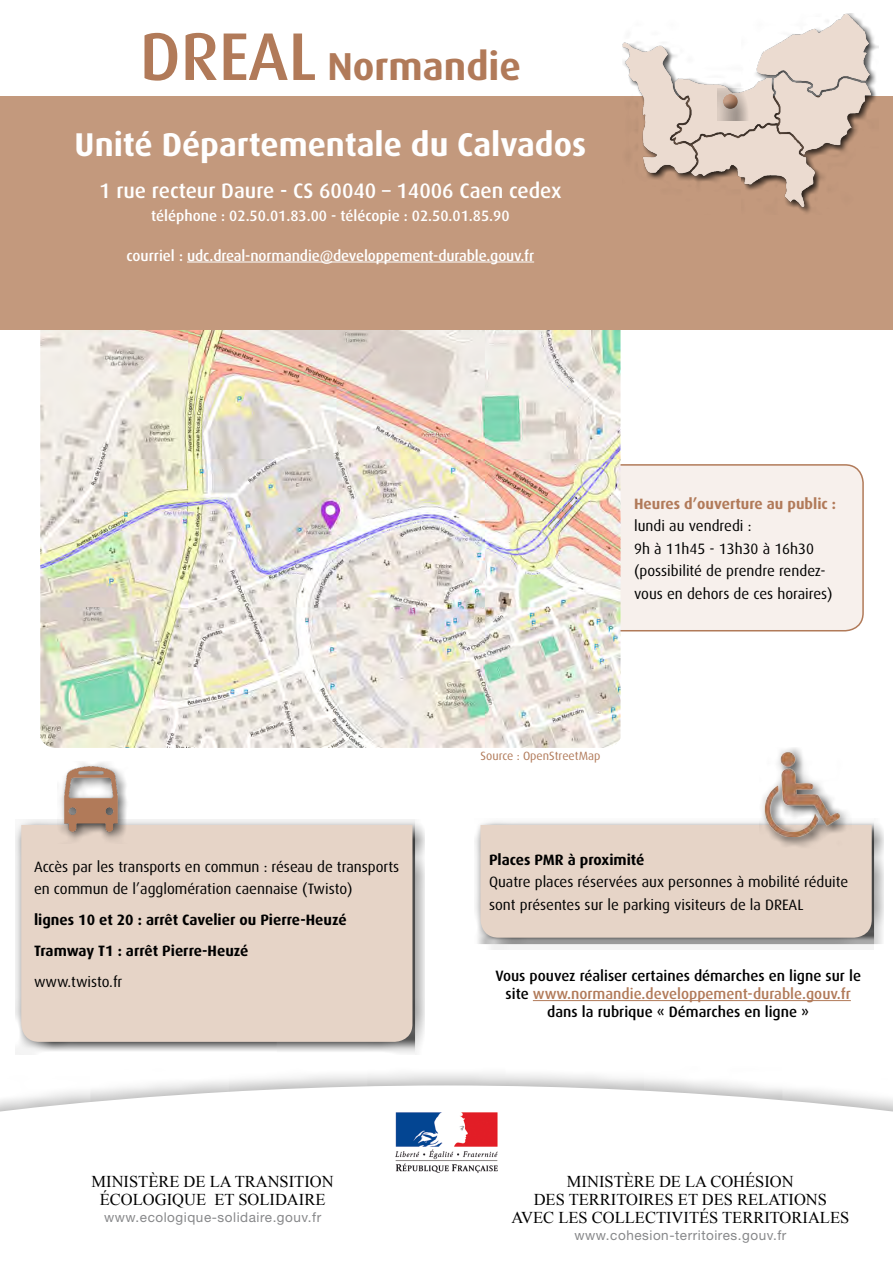
<style>
.page{position:relative;width:893px;height:1263px;background:#fff}
.page>*{position:absolute;margin:0;border:0;box-sizing:border-box;transform-origin:0 0}
.t1{font:700 39px "Dax OT";color:#b17a59}
.t2{font:700 33px "Dax OT";color:#fff}
.t3{font:500 21px "Dax OT";color:#fff}
.t4{font:16.5px/18px "Times New Roman";color:#000;text-align:center}
.t5{font:15px/22.5px "Dax OT";color:#000}
.t6{font:500 15px/18px "Dax OT";color:#000;text-align:center}
.t7{font:500 15px "Dax OT";letter-spacing:-.01em;color:#fff}
.t8{font:700 15px "Dax OT";color:#000}
.t9{font:13.5px "Helvetica Neue LT Std";letter-spacing:.04em;color:#87888a}
.t10{font:12px "Dax OT";color:#b17a59}
.s1{font-weight:500;font-size:67.5px}
.s2{font-weight:700;color:#b17a59}
.s3{color:#b17a59}
</style>
<div class="page">
<div style="left:620px;top:463px;width:244px;height:169px;background:#f7f0ec"></div>
<div style="left:474px;top:819px;width:410px;height:131px;background:#000;opacity:.75"></div>
<div style="left:480px;top:825px;width:392px;height:113px;background:#e6d4c7"></div>
<img style="left:40px;top:330px;width:580px;height:418px">
<div style="left:0;top:96px;width:893px;height:234px;background:#c3997d"></div>
<div style="left:0;top:1066px;width:893px;height:197px;background:#000;opacity:.3"></div>
<svg style="left:0;top:1085px;width:893px;height:178px"></svg>
<img style="left:386px;top:1101px;width:120px;height:82px">
<img style="left:622px;top:13px;width:257px;height:200px">
<hr style="left:187px;top:262px;width:347px;height:1px;background:#fff">
<div style="left:717px;top:88px;width:33px;height:33px;background:#000;opacity:.75"></div>
<div style="left:712px;top:83px;width:34px;height:28px;background:#fff;opacity:.75"></div>
<div style="left:716px;top:90px;width:33px;height:21px;background:#000;opacity:.75"></div>
<div style="left:15px;top:819px;width:409px;height:235px;background:#000;opacity:.75"></div>
<div style="left:21px;top:825px;width:391px;height:217px;background:#e6d4c7"></div>
<div style="left:58px;top:761px;width:71px;height:82px;background:#e4d2c5"></div>
<img style="left:52px;top:761px;width:77px;height:77px">
<div style="left:759px;top:747px;width:93px;height:101px;background:#000;opacity:.75"></div>
<img style="left:754px;top:749px;width:88px;height:87px">
<hr style="left:533px;top:1000px;width:318px;height:1px;background:#b17a59">
<p class="t1" style="left:140px;top:44px;width:383px"><span class="s1">DREAL</span> Normandie</p>
<p class="t2" style="left:75px;top:126px;width:513px">Unité Départementale du Calvados</p>
<p class="t3" style="left:99px;top:179px;width:464px">1 rue recteur Daure - CS 60040 – 14006 Caen cedex</p>
<p class="t7" style="left:151px;top:207px;width:360px">téléphone : 02.50.01.83.00 - télécopie : 02.50.01.85.90</p>
<p class="t7" style="left:127px;top:247px;width:409px">courriel : udc.dreal-normandie@developpement-durable.gouv.fr</p>
<p class="t5" style="left:634px;top:492px;width:204px"><span class="s2">Heures d’ouverture au public : </span>lundi au vendredi :<br>9h à 11h45 - 13h30 à 16h30 (possibilité de prendre rendez&shy;vous en dehors de ces horaires)</p>
<p class="t10" style="left:481px;top:750px;width:121px">Source : OpenStreetMap</p>
<p class="t5" style="left:34px;top:855px;width:367px">Accès par les transports en commun : réseau de transports en commun de l’agglomération caennaise (Twisto)</p>
<p class="t8" style="left:34px;top:911px;width:314px">lignes 10 et 20 : arrêt Cavelier ou Pierre-Heuzé</p>
<p class="t8" style="left:34px;top:942px;width:216px">Tramway T1 : arrêt Pierre-Heuzé</p>
<p class="t5" style="left:34px;top:971px;width:90px">www.twisto.fr</p>
<p class="t4" style="left:92px;top:1172px;width:244px">MINISTÈRE DE LA TRANSITION<br>ÉCOLOGIQUE ET SOLIDAIRE</p>
<p class="t9" style="left:104px;top:1209px;width:219px">www.ecologique-solidaire.gouv.fr</p>
<p class="t8" style="left:489px;top:851px;width:157px">Places PMR à proximité</p>
<p class="t5" style="left:489px;top:871px;width:361px">Quatre places réservées aux personnes à mobilité réduite sont présentes sur le parking visiteurs de la DREAL</p>
<p class="t6" style="left:495px;top:967px;width:367px">Vous pouvez réaliser certaines démarches en ligne sur le site <span class="s3">www.normandie.developpement-durable.gouv.fr</span></p>
<p class="t6" style="left:547px;top:1003px;width:263px">dans la rubrique « Démarches en ligne »</p>
<p class="t4" style="left:567px;top:1172px;width:228px">MINISTÈRE DE LA COHÉSION</p>
<p class="t4" style="left:534px;top:1190px;width:295px">DES TERRITOIRES ET DES RELATIONS</p>
<p class="t4" style="left:511px;top:1208px;width:339px">AVEC LES COLLECTIVITÉS TERRITORIALES</p>
<p class="t9" style="left:574px;top:1227px;width:213px">www.cohesion-territoires.gouv.fr</p>
</div>
